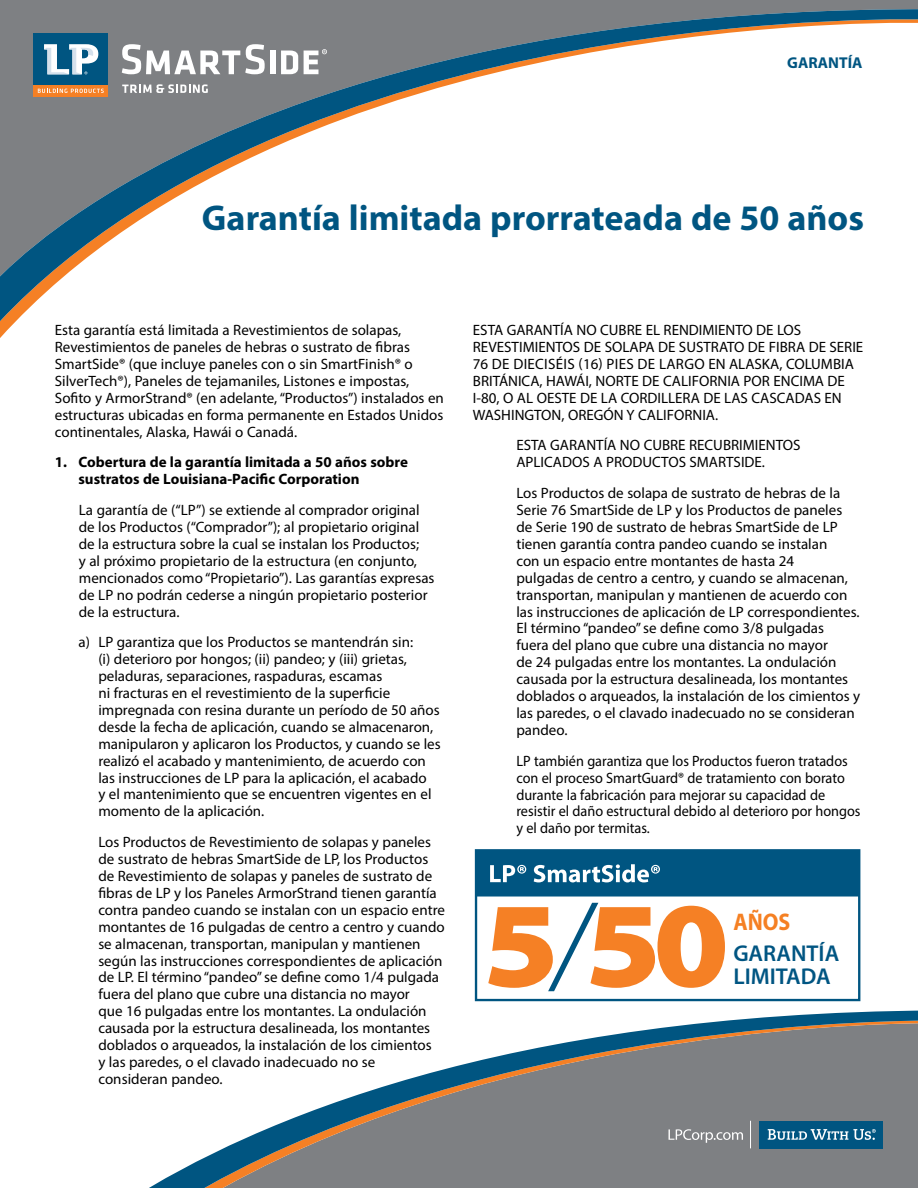
<style>
.page{position:relative;width:918px;height:1188px;background:#fff}
.page>*{position:absolute;margin:0;border:0;box-sizing:border-box;transform-origin:0 0}
.t1{font:700 36px "Myriad Pro";color:#005581}
.t2{font:700 24.15px "Myriad Pro";color:#f58023;scale:.91 1}
.t3{font:600 22.95px/23px "Myriad Pro";color:#005582}
.t4{font:700 15.75px "Myriad Pro";color:#005581}
.t5{font:15px/17px "Myriad Pro";color:#000}
.t6{font:15px/17px "Myriad Pro";color:#000;scale:.95 1}
.t7{font:700 15px/17px "Myriad Pro";color:#000}
</style>
<div class="page">
<svg style="left:149px;top:1010px;width:769px;height:178px;fill:#7e8083"></svg>
<div style="left:759px;top:1121px;width:124px;height:27px;background:#005581"></div>
<svg style="left:768px;top:1129px;width:108px;height:11px"></svg>
<svg style="left:750px;top:1121px;width:1px;height:27px"></svg>
<svg style="left:669px;top:1129px;width:74px;height:14px"></svg>
<svg style="left:0;top:0;width:918px;height:337px"></svg>
<div style="left:33px;top:85px;width:75px;height:12px;background:#f58025"></div>
<svg style="left:38px;top:89px;width:66px;height:4px"></svg>
<div style="left:33px;top:33px;width:75px;height:52px;background:#005581"></div>
<svg style="left:44px;top:44px;width:54px;height:30px"></svg>
<svg style="left:122px;top:44px;width:143px;height:30px"></svg>
<div style="left:270px;top:51px;width:5px;height:23px;background:#fff"></div>
<svg style="left:281px;top:51px;width:17px;height:23px"></svg>
<svg style="left:304px;top:49px;width:23px;height:25px"></svg>
<svg style="left:122px;top:84px;width:86px;height:9px"></svg>
<div style="left:475px;top:849px;width:385px;height:152px;border:2px solid #005581"></div>
<div style="left:477px;top:852px;width:381px;height:43px;background:#005581"></div>
<div style="left:475px;top:850px;width:385px;height:47px;border:3px solid #005581"></div>
<svg style="left:488px;top:903px;width:237px;height:88px"></svg>
<svg style="left:490px;top:865px;width:36px;height:17px"></svg>
<svg style="left:534px;top:864px;width:126px;height:18px"></svg>
<p class="t4" style="left:787px;top:52px;width:77px">GARANTÍA</p>
<h1 class="t1" style="left:202px;top:194px;width:664px">Garantía limitada prorrateada de 50 años</h1>
<p class="t5" style="left:55px;top:322px;width:391px">Esta garantía está limitada a Revestimientos de solapas, Revestimientos de paneles de hebras o sustrato de fibras SmartSide® (que incluye paneles con o sin SmartFinish® o SilverTech®), Paneles de tejamaniles, Listones e impostas, Sofito y ArmorStrand® (en adelante, “Productos”) instalados en estructuras ubicadas en forma permanente en Estados Unidos continentales, Alaska, Hawái o Canadá.</p>
<p class="t7" style="left:78px;top:453px;width:331px;text-indent:-24px">1. Cobertura de la garantía limitada a 50 años sobre sustratos de Louisiana-Pacific Corporation</p>
<p class="t5" style="left:79px;top:501px;width:357px">La garantía de (“LP”) se extiende al comprador original de los Productos (“Comprador”); al propietario original de la estructura sobre la cual se instalan los Productos;<br>y al próximo propietario de la estructura (en conjunto, mencionados como “Propietario”). Las garantías expresas de LP no podrán cederse a ningún propietario posterior de la estructura.</p>
<p class="t5" style="left:98px;top:633px;width:344px;text-indent:-20px">a) LP garantiza que los Productos se mantendrán sin:<br>(i) deterioro por hongos; (ii) pandeo; y (iii) grietas, peladuras, separaciones, raspaduras, escamas<br>ni fracturas en el revestimiento de la superficie impregnada con resina durante un período de 50 años desde la fecha de aplicación, cuando se almacenaron, manipularon y aplicaron los Productos, y cuando se les realizó el acabado y mantenimiento, de acuerdo con las instrucciones de LP para la aplicación, el acabado<br>y el mantenimiento que se encuentren vigentes en el momento de la aplicación.</p>
<p class="t5" style="left:98px;top:833px;width:348px">Los Productos de Revestimiento de solapas y paneles de sustrato de hebras SmartSide de LP, los Productos de Revestimiento de solapas y paneles de sustrato de fibras de LP y los Paneles ArmorStrand tienen garantía contra pandeo cuando se instalan con un espacio entre montantes de 16 pulgadas de centro a centro y cuando se almacenan, transportan, manipulan y mantienen según las instrucciones correspondientes de aplicación de LP. El término “pandeo” se define como 1/4 pulgada fuera del plano que cubre una distancia no mayor<br>que 16 pulgadas entre los montantes. La ondulación causada por la estructura desalineada, los montantes doblados o arqueados, la instalación de los cimientos<br>y las paredes, o el clavado inadecuado no se consideran pandeo.</p>
<p class="t5" style="left:473px;top:322px;width:392px">ESTA GARANTÍA NO CUBRE EL RENDIMIENTO DE LOS REVESTIMIENTOS DE SOLAPA DE SUSTRATO DE FIBRA DE SERIE 76 DE DIECISÉIS (16) PIES DE LARGO EN ALASKA, COLUMBIA BRITÁNICA, HAWÁI, NORTE DE CALIFORNIA POR ENCIMA DE I-80, O AL OESTE DE LA CORDILLERA DE LAS CASCADAS EN WASHINGTON, OREGÓN Y CALIFORNIA.</p>
<p class="t5" style="left:516px;top:437px;width:286px">ESTA GARANTÍA NO CUBRE RECUBRIMIENTOS<br>APLICADOS A PRODUCTOS SMARTSIDE.</p>
<p class="t5" style="left:516px;top:484px;width:345px">Los Productos de solapa de sustrato de hebras de la Serie 76 SmartSide de LP y los Productos de paneles de Serie 190 de sustrato de hebras SmartSide de LP tienen garantía contra pandeo cuando se instalan<br>con un espacio entre montantes de hasta 24<br>pulgadas de centro a centro, y cuando se almacenan, transportan, manipulan y mantienen de acuerdo con las instrucciones de aplicación de LP correspondientes.<br>El término “pandeo” se define como 3/8 pulgadas<br>fuera del plano que cubre una distancia no mayor<br>de 24 pulgadas entre los montantes. La ondulación causada por la estructura desalineada, los montantes doblados o arqueados, la instalación de los cimientos y las paredes, o el clavado inadecuado no se consideran pandeo.</p>
<p class="t6" style="left:516px;top:752px;width:364px">LP también garantiza que los Productos fueron tratados con el proceso SmartGuard® de tratamiento con borato durante la fabricación para mejorar su capacidad de resistir el daño estructural debido al deterioro por hongos y el daño por termitas.</p>
<h2 class="t2" style="left:733px;top:906px;width:64px">AÑOS</h2>
<h3 class="t3" style="left:733px;top:942px;width:107px">GARANTÍA<br>LIMITADA</h3>
</div>
